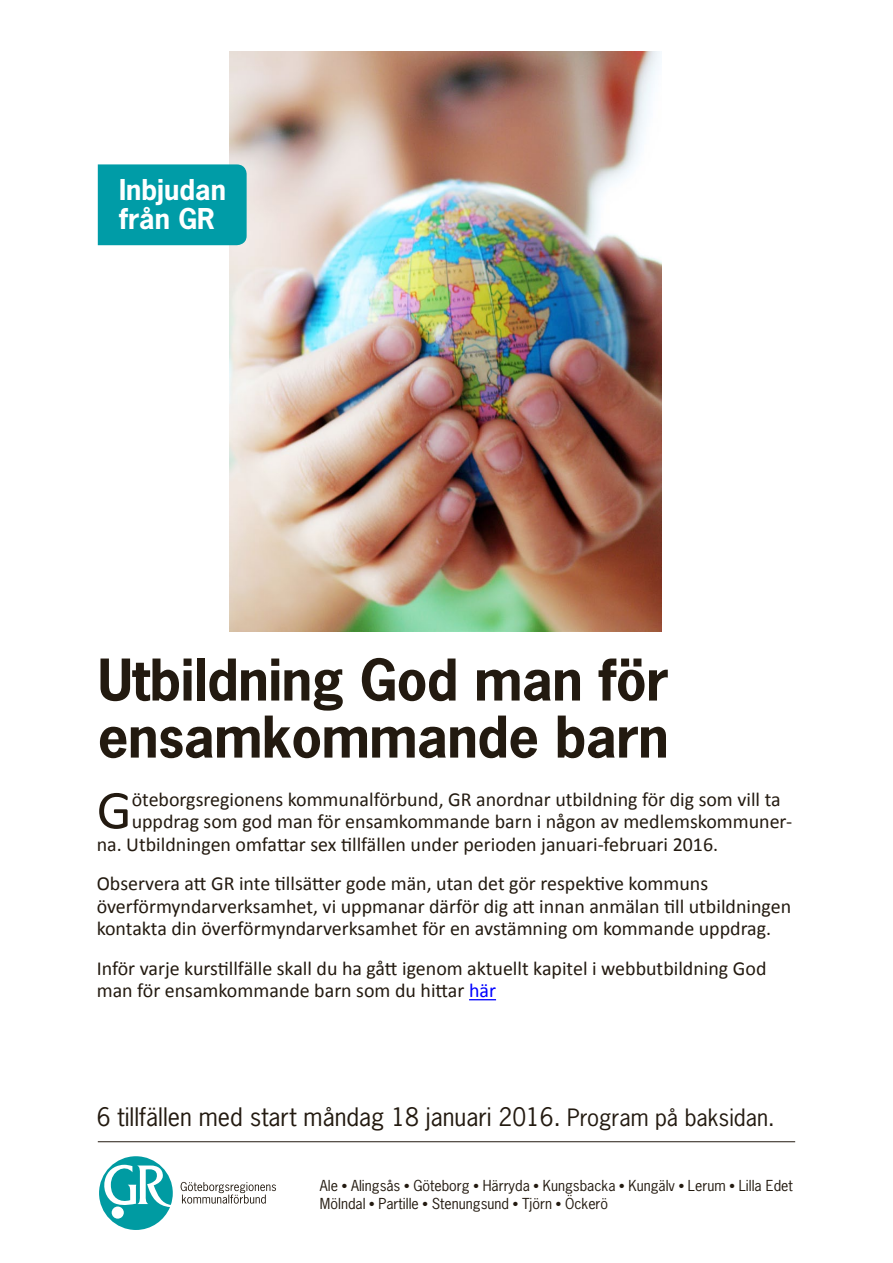
<style>
.page{position:relative;width:893px;height:1263px;background:#fff}
.page>*{position:absolute;margin:0;border:0;box-sizing:border-box;transform-origin:0 0}
.t1{font:55.35px "Calibri";color:#231a10}
.t2{font:700 54px/57px "News Gothic";letter-spacing:-.01em;color:#231a10}
.t3{font:700 27px/28.5px "News Gothic";color:#fff}
.t4{font:24px "News Gothic";color:#231a10}
.t5{font:19.95px/22.5px "Calibri";color:#231a10}
.t6{font:14.25px/18.8px "News Gothic";color:#231a10}
.s1{color:#00f}
.s2{font-size:22.5px}
</style>
<div class="page">
<hr style="left:98px;top:1141px;width:697px;height:1px;background:#231a10">
<svg style="left:181px;top:1182px;width:95px;height:22px"></svg>
<svg style="left:99px;top:1156px;width:74px;height:74px"></svg>
<img style="left:229px;top:51px;width:433px;height:580px">
<div style="left:98px;top:164px;width:149px;height:81px;background:#009ca7"></div>
<svg style="left:469px;top:999px;width:27px;height:1px"></svg>
<h3 class="t3" style="left:119px;top:175px;width:108px">Inbjudan från GR</h3>
<h2 class="t2" style="left:98px;top:651px;width:572px">Utbildning God man för ensamkommande barn</h2>
<h1 class="t1" style="left:97px;top:775px;width:36px">G</h1>
<p class="t5" style="left:132px;top:788px;width:650px">öteborgsregionens kommunalförbund, GR anordnar utbildning för dig som vill ta</p>
<p class="t5" style="left:132px;top:811px;width:662px">uppdrag som god man för ensamkommande barn i någon av medlemskommuner-</p>
<p class="t5" style="left:97px;top:833px;width:623px">na. Utbildningen omfattar sex tillfällen under perioden januari-februari 2016.</p>
<p class="t5" style="left:97px;top:873px;width:696px">Observera att GR inte tillsätter gode män, utan det gör respektive kommuns överförmyndarverksamhet, vi uppmanar därför dig att innan anmälan till utbildningen kontakta din överförmyndarverksamhet för en avstämning om kommande uppdrag.</p>
<p class="t5" style="left:97px;top:957px;width:671px">Inför varje kurstillfälle skall du ha gått igenom aktuellt kapitel i webbutbildning God man för ensamkommande barn som du hittar <span class="s1">här</span></p>
<p class="t4" style="left:97px;top:1101px;width:679px">6 tillfällen med start måndag 18 januari 2016. <span class="s2">Program på baksidan.</span></p>
<p class="t6" style="left:320px;top:1176px;width:474px">Ale ● Alingsås ● Göteborg ● Härryda ● Kungsbacka ● Kungälv ● Lerum ● Lilla Edet<br>Mölndal ● Partille ● Stenungsund ● Tjörn ● Öckerö</p>
</div>
